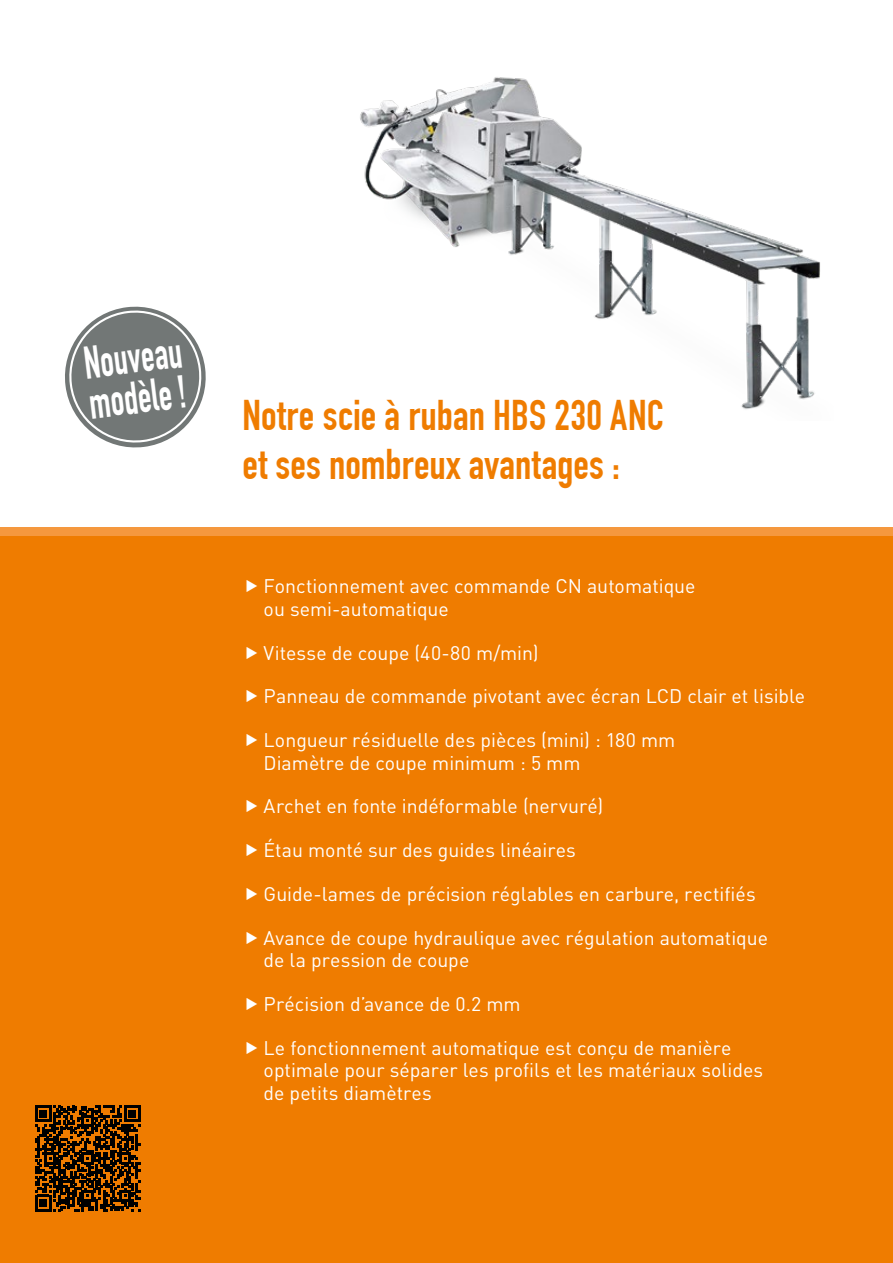
<style>
.page{position:relative;width:893px;height:1263px;background:#fff}
.page>*{position:absolute;margin:0;border:0;box-sizing:border-box;transform-origin:0 0}
.t1{font:700 45px/40.5px "DIN Condensed";color:#fff;scale:.8 1}
.t2{font:700 42px/49.5px "DIN Condensed";letter-spacing:.005em;color:#ef7c00}
.t3{font:19.5px/22.5px "DIN Pro";color:#fff}
</style>
<div class="page">
<div style="left:0;top:536px;width:893px;height:727px;background:#ef7c00"></div>
<div style="left:0;top:527px;width:893px;height:9px;background:#f5983e"></div>
<img style="left:360px;top:77px;width:460px;height:333px">
<svg style="left:65px;top:306px;width:141px;height:142px"></svg>
<svg style="left:35px;top:1106px;width:105px;height:105px"></svg>
<h1 class="t1" style="left:82px;top:343px;width:124px;rotate:-7deg">Nouveau modèle !</h1>
<h2 class="t2" style="left:242px;top:390px;width:423px">Notre scie à ruban HBS 230 ANC et ses nombreux avantages :</h2>
<p class="t3" style="left:264px;top:574px;width:433px">Fonctionnement avec commande CN automatique ou semi-automatique</p>
<p class="t3" style="left:264px;top:640px;width:276px">Vitesse de coupe (40-80 m/min)</p>
<p class="t3" style="left:264px;top:684px;width:543px">Panneau de commande pivotant avec écran LCD clair et lisible</p>
<p class="t3" style="left:264px;top:728px;width:413px">Longueur résiduelle des pièces (mini) : 180 mm<br>Diamètre de coupe minimum : 5 mm</p>
<p class="t3" style="left:264px;top:794px;width:341px">Archet en fonte indéformable (nervuré)</p>
<p class="t3" style="left:264px;top:838px;width:314px">Étau monté sur des guides linéaires</p>
<p class="t3" style="left:264px;top:882px;width:494px">Guide-lames de précision réglables en carbure, rectifiés</p>
<p class="t3" style="left:264px;top:925px;width:506px">Avance de coupe hydraulique avec régulation automatique de la pression de coupe</p>
<p class="t3" style="left:264px;top:992px;width:258px">Précision d’avance de 0.2 mm</p>
<p class="t3" style="left:264px;top:1035px;width:501px">Le fonctionnement automatique est conçu de manière optimale pour séparer les profils et les matériaux solides de petits diamètres</p>
</div>
